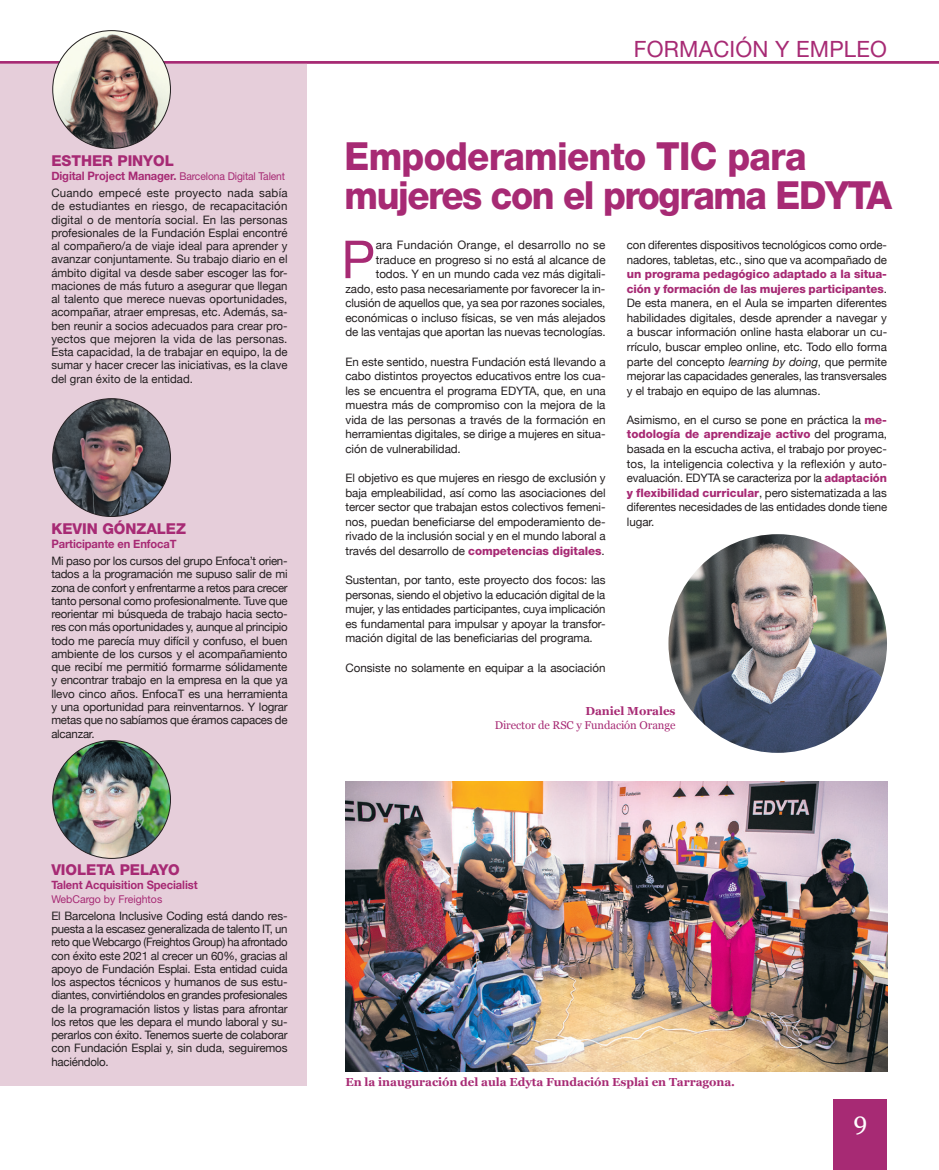
<style>
.page{position:relative;width:939px;height:1170px;background:#fff}
.page>*{position:absolute;margin:0;border:0;box-sizing:border-box;transform-origin:0 0}
.t1{font:52.38px "Helvetica Neue";color:#a72a74}
.t2{font:800 38.75px/38.8px "Helvetica Neue";letter-spacing:-.04em;color:#a72a74;scale:.94 1}
.t3{font:25px "Georgia";color:#fff}
.t4{font:22.5px "Helvetica Neue";letter-spacing:.01em;color:#a72a74}
.t5{font:800 15px "Helvetica Neue";letter-spacing:-.005em;color:#a72a74}
.t6{font:11.62px/13.2px "Helvetica Neue";letter-spacing:-.005em;color:#231f20;text-align:justify}
.t7{font:11.62px/16.8px "Helvetica Neue";letter-spacing:.02em;color:#231f20}
.t8{font:700 11.62px "Georgia";letter-spacing:-.005em;color:#a72a74}
.t9{font:700 11.62px "Helvetica Neue";letter-spacing:-.01em;color:#a72a74;scale:.96 1}
.t10{font:11.25px "Georgia";letter-spacing:-.005em;color:#a72a74}
.t11{font:10.75px "Helvetica Neue";color:#a72a74}
.s1{font-weight:700;color:#a72a74}
.s2{font-size:10.75px;color:#a72a74}
.s3{font-weight:800;color:#a72a74}
.s4{font-style:italic}
</style>
<div class="page">
<div style="left:0;top:62px;width:306px;height:1023px;background:#e6ceda"></div>
<div style="left:834px;top:1098px;width:53px;height:71px;background:#a72a74"></div>
<hr style="left:0;top:61px;width:939px;height:2px;background:#a72a74">
<img style="left:53px;top:31px;width:117px;height:117px;border-radius:59px">
<img style="left:53px;top:398px;width:117px;height:118px;border-radius:59px">
<img style="left:53px;top:740px;width:117px;height:118px;border-radius:59px">
<img style="left:345px;top:781px;width:542px;height:290px">
<img style="left:668px;top:534px;width:219px;height:218px;border-radius:109px">
<p class="t5" style="left:51px;top:152px;width:22px">Esther</p>
<p class="t5" style="left:118px;top:152px;width:47px">Pinyol</p>
<p class="t7" style="left:51px;top:168px;width:238px"><span class="s1">Digital Project Manager.</span> <span class="s2">Barcelona Digital Talent<br></span>Cuando empecé este proyecto nada sabía</p>
<p class="t6" style="left:51px;top:200px;width:238px">de estudiantes en riesgo, de recapacitación digital o de mentoría social. En las personas profesionales de la Fundación Esplai encontré al compañero/a de viaje ideal para aprender y avanzar conjuntamente. Su trabajo diario en el ámbito digital va desde saber escoger las for&shy;maciones de más futuro a asegurar que llegan al talento que merece nuevas oportunidades, acompañar, atraer empresas, etc. Además, sa&shy;ben reunir a socios adecuados para crear pro&shy;yectos que mejoren la vida de las personas.<br>Esta capacidad, la de trabajar en equipo, la de sumar y hacer crecer las iniciativas, es la clave del gran éxito de la entidad.</p>
<p class="t5" style="left:51px;top:519px;width:21px">Kevin</p>
<p class="t5" style="left:102px;top:519px;width:85px">Gónzalez</p>
<p class="t9" style="left:51px;top:535px;width:132px">Participante en EnfocaT</p>
<p class="t6" style="left:51px;top:555px;width:238px">Mi paso por los cursos del grupo Enfoca’t orien&shy;tados a la programación me supuso salir de mi zona de confort y enfrentarme a retos para crecer tanto personal como profesionalmente. Tuve que reorientar mi búsqueda de trabajo hacia secto&shy;res con más oportunidades y, aunque al principio todo me parecía muy difícil y confuso, el buen ambiente de los cursos y el acompañamiento que recibí me permitió formarme sólidamente y encontrar trabajo en la empresa en la que ya llevo cinco años. EnfocaT es una herramienta y una oportunidad para reinventarnos. Y lograr metas que no sabíamos que éramos capaces de alcanzar.</p>
<p class="t5" style="left:51px;top:860px;width:20px">Violet</p>
<p class="t5" style="left:105px;top:860px;width:74px">a Pelayo</p>
<p class="t9" style="left:51px;top:876px;width:154px">Talent Acquisition Specialist</p>
<p class="t11" style="left:51px;top:892px;width:112px">WebCargo by Freightos</p>
<p class="t6" style="left:51px;top:909px;width:238px">El Barcelona I nclusive Coding está dando res&shy;puesta a la escasez generalizada de talento IT, un reto que Webcargo (Freightos Group) ha afrontado con éxito este 2021 al crecer un 60%, gracias al apoyo de Fundación Esplai. Esta entidad cuida los aspectos técnicos y humanos de sus estu&shy;diantes, convirtiéndolos en grandes profesionales de la programación listos y listas para afrontar los retos que les depara el mundo laboral y su&shy;perarlos con éxito. Tenemos suerte de colaborar con Fundación Esplai y, sin duda, seguiremos haciéndolo.</p>
<h3 class="t4" style="left:634px;top:35px;width:31px">FORM</h3>
<h3 class="t4" style="left:699px;top:35px;width:160px">ACIÓN Y EM PLEO</h3>
<h2 class="t2" style="left:345px;top:137px;width:584px">Empoderamiento TIC para mujeres con el programa EDYTA</h2>
<p class="t6" style="left:345px;top:238px;width:262px;line-height:14.6px;text-align:right">ara Fundación Orange, el desarrollo no se traduce en progreso si no está al alcance de todos. Y en un mundo cada vez más digitali&shy;zado, esto pasa necesariamente por favorecer la in&shy;clusión de aquellos que, ya sea por razones sociales, económicas o incluso físicas, se ven más alejados de las ventajas que aportan las nuevas tecnologías.</p>
<p class="t6" style="left:345px;top:355px;width:262px;line-height:14.6px">En este sentido, nuestra Fundación está llevando a cabo distintos proyectos educativos entre los cua&shy;les se encuentra el programa EDYTA, que, en una muestra más de compromiso con la mejora de la vida de las personas a través de la formación en herramientas digitales, se dirige a mujeres en situa&shy;ción de vulnerabilidad.</p>
<p class="t6" style="left:345px;top:471px;width:262px;line-height:14.6px">El objetivo es que mujeres en riesgo de exclusión y baja empleabilidad, así como las asociaciones del tercer sector que trabajan estos colectivos femeni&shy;nos, puedan beneficiarse del empoderamiento de&shy;rivado de la inclusión social y en el mundo laboral a través del desarrollo de <span class="s3">competencias digitales</span>.</p>
<p class="t6" style="left:345px;top:573px;width:262px;line-height:14.5px">Sustentan, por tanto, este proyecto dos focos: las personas, siendo el objetivo la educación digital de la mujer, y las entidades participantes, cuya implicación es fundamental para impulsar y apoyar la transfor&shy;mación digital de las beneficiarias del programa.</p>
<p class="t6" style="left:345px;top:661px;width:261px">Consiste no solamente en equipar a la asociación</p>
<h1 class="t1" style="left:341px;top:222px;width:35px">P</h1>
<p class="t6" style="left:627px;top:238px;width:262px;line-height:14.6px">con diferentes dispositivos tecnológicos como orde&shy;nadores, tabletas, etc., sino que va acompañado de</p>
<p class="t6" style="left:627px;top:267px;width:262px;line-height:14.6px"><span class="s3">un programa pedagógico adaptado a la situa&shy;ción y formación de las mujeres participantes</span>.<br>De esta manera, en el Aula se imparten diferentes habilidades digitales, desde aprender a navegar y a buscar información online hasta elaborar un cu&shy;rrículo, buscar empleo online, etc. Todo ello forma parte del concepto <span class="s4">learning by doing</span>, que permite mejorar las capacidades generales, las transversales y el trabajo en equipo de las alumnas.</p>
<p class="t6" style="left:627px;top:413px;width:262px;line-height:14.6px">Asimismo, en el curso se pone en práctica la <span class="s3">me&shy;todología de aprendizaje activo</span> del programa, basada en la escucha activa, el trabajo por proyec&shy;tos, la inteligencia colectiva y la reflexión y auto&shy;evaluación. EDYTA se caracteriza por la <span class="s3">adaptación y flexibilidad curricular</span>, pero sistematizada a las diferentes necesidades de las entidades donde tiene lugar.</p>
<p class="t8" style="left:585px;top:702px;width:92px">Daniel Morales</p>
<p class="t10" style="left:495px;top:716px;width:182px">Director de RSC y Fundación Orange</p>
<p class="t8" style="left:345px;top:1072px;width:391px">En la inauguración del aula Edyta Fundación Esplai en Tarragona.</p>
<h3 class="t3" style="left:853px;top:1102px;width:15px">9</h3>
</div>
